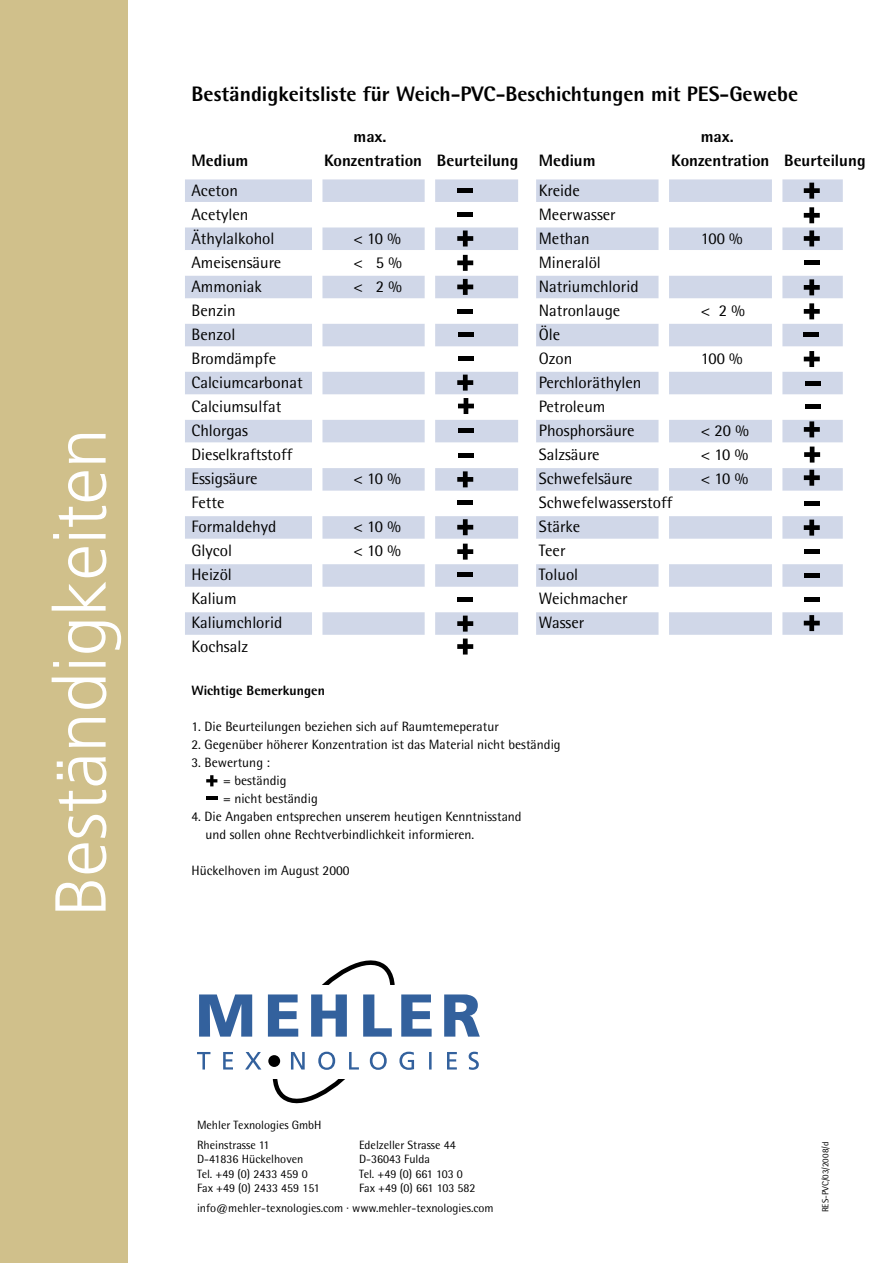
<style>
.page{position:relative;width:893px;height:1263px;background:#fff}
.page>*{position:absolute;margin:0;border:0;box-sizing:border-box;transform-origin:0 0}
.t1{font:300 72px "Frutiger LT";color:#fff}
.t2{font:800 21px "Agfa Rotis Semisans";color:#000}
.t3{font:16.5px/24px "Agfa Rotis Semisans";color:#000}
.t4{font:800 16.5px "Agfa Rotis Semisans";color:#000}
.t5{font:13.5px/18px "Agfa Rotis Semisans";color:#000}
.t6{font:800 13.5px "Agfa Rotis Semisans";color:#000}
.t7{font:12px/19.5px "Agfa Rotis Semisans";color:#000}
.t8{font:9px "Agfa Rotis Semisans";color:#000}
</style>
<div class="page">
<div style="left:185px;top:612px;width:658px;height:23px;background:#d0d7e8"></div>
<div style="left:185px;top:564px;width:658px;height:23px;background:#d0d7e8"></div>
<div style="left:185px;top:516px;width:658px;height:23px;background:#d0d7e8"></div>
<div style="left:185px;top:468px;width:658px;height:23px;background:#d0d7e8"></div>
<div style="left:185px;top:420px;width:658px;height:22px;background:#d0d7e8"></div>
<div style="left:185px;top:372px;width:658px;height:22px;background:#d0d7e8"></div>
<div style="left:185px;top:324px;width:658px;height:22px;background:#d0d7e8"></div>
<div style="left:185px;top:276px;width:658px;height:22px;background:#d0d7e8"></div>
<div style="left:185px;top:227px;width:658px;height:23px;background:#d0d7e8"></div>
<div style="left:185px;top:179px;width:658px;height:23px;background:#d0d7e8"></div>
<div style="left:0;top:0;width:127px;height:1263px;background:#d0c08b"></div>
<svg style="left:197px;top:960px;width:283px;height:144px"></svg>
<svg style="left:457px;top:255px;width:16px;height:16px"></svg>
<div style="left:457px;top:188px;width:16px;height:5px;background:#000"></div>
<svg style="left:804px;top:421px;width:16px;height:16px"></svg>
<svg style="left:457px;top:375px;width:16px;height:16px"></svg>
<svg style="left:804px;top:447px;width:16px;height:16px"></svg>
<svg style="left:457px;top:230px;width:16px;height:16px"></svg>
<svg style="left:804px;top:470px;width:16px;height:16px"></svg>
<svg style="left:458px;top:398px;width:16px;height:16px"></svg>
<svg style="left:804px;top:351px;width:16px;height:16px"></svg>
<svg style="left:457px;top:471px;width:16px;height:16px"></svg>
<div style="left:457px;top:212px;width:16px;height:5px;background:#000"></div>
<div style="left:804px;top:381px;width:16px;height:5px;background:#000"></div>
<div style="left:804px;top:404px;width:16px;height:5px;background:#000"></div>
<hr style="left:457px;top:309px;width:16px;height:4px;background:#000">
<svg style="left:457px;top:279px;width:16px;height:16px"></svg>
<svg style="left:206px;top:775px;width:11px;height:11px"></svg>
<hr style="left:207px;top:796px;width:11px;height:4px;background:#000">
<div style="left:425px;top:75px;width:10px;height:769px;background:#fff"></div>
<div style="left:658px;top:81px;width:11px;height:770px;background:#fff"></div>
<div style="left:312px;top:79px;width:10px;height:770px;background:#fff"></div>
<svg style="left:457px;top:519px;width:16px;height:16px"></svg>
<svg style="left:457px;top:544px;width:16px;height:16px"></svg>
<div style="left:458px;top:332px;width:16px;height:5px;background:#000"></div>
<div style="left:458px;top:356px;width:16px;height:5px;background:#000"></div>
<hr style="left:458px;top:428px;width:16px;height:4px;background:#000">
<hr style="left:458px;top:453px;width:16px;height:4px;background:#000">
<div style="left:457px;top:572px;width:16px;height:5px;background:#000"></div>
<div style="left:457px;top:597px;width:16px;height:5px;background:#000"></div>
<svg style="left:457px;top:616px;width:16px;height:16px"></svg>
<svg style="left:457px;top:638px;width:16px;height:16px"></svg>
<div style="left:457px;top:500px;width:16px;height:5px;background:#000"></div>
<svg style="left:804px;top:207px;width:16px;height:16px"></svg>
<svg style="left:804px;top:230px;width:16px;height:16px"></svg>
<div style="left:804px;top:260px;width:16px;height:5px;background:#000"></div>
<svg style="left:804px;top:279px;width:16px;height:16px"></svg>
<svg style="left:804px;top:303px;width:16px;height:16px"></svg>
<div style="left:803px;top:332px;width:16px;height:5px;background:#000"></div>
<svg style="left:804px;top:183px;width:16px;height:16px"></svg>
<svg style="left:804px;top:520px;width:16px;height:16px"></svg>
<hr style="left:804px;top:501px;width:16px;height:4px;background:#000">
<div style="left:804px;top:549px;width:16px;height:5px;background:#000"></div>
<svg style="left:804px;top:615px;width:16px;height:16px"></svg>
<div style="left:804px;top:573px;width:16px;height:5px;background:#000"></div>
<div style="left:804px;top:597px;width:16px;height:5px;background:#000"></div>
<div style="left:772px;top:77px;width:10px;height:770px;background:#fff"></div>
<div style="left:518px;top:77px;width:18px;height:770px;background:#fff"></div>
<h1 class="t1" style="left:40px;top:916px;width:490px;rotate:-90deg">Beständigkeiten</h1>
<p class="t2" style="left:191px;top:81px;width:608px">Beständigkeitsliste für Weich-PVC-Beschichtungen mit PES-Gewebe</p>
<p class="t4" style="left:353px;top:126px;width:35px">max.</p>
<p class="t4" style="left:191px;top:150px;width:58px">Medium</p>
<p class="t4" style="left:324px;top:150px;width:196px">Konzentration Beurteilung</p>
<p class="t3" style="left:191px;top:179px;width:85px">Aceton<br>Acetylen<br>Äthylalkohol</p>
<p class="t4" style="left:701px;top:126px;width:35px">max.</p>
<p class="t4" style="left:539px;top:150px;width:58px">Medium</p>
<p class="t4" style="left:671px;top:150px;width:196px">Konzentration Beurteilung</p>
<p class="t3" style="left:539px;top:178px;width:78px">Kreide<br>Meerwasser<br>Methan</p>
<p class="t3" style="left:701px;top:226px;width:43px">100 %</p>
<p class="t3" style="left:353px;top:227px;width:49px">&lt; 10 %</p>
<p class="t3" style="left:539px;top:250px;width:101px">Mineralöl<br>Natriumchlorid<br>Natronlauge</p>
<p class="t3" style="left:191px;top:251px;width:91px">Ameisensäure</p>
<p class="t3" style="left:353px;top:251px;width:50px">&lt; 5 %</p>
<p class="t3" style="left:191px;top:275px;width:72px">Ammoniak</p>
<p class="t3" style="left:353px;top:275px;width:50px">&lt; 2 %</p>
<p class="t3" style="left:191px;top:299px;width:113px">Benzin<br>Benzol<br>Bromdämpfe<br>Calciumcarbonat<br>Calciumsulfat<br>Chlorgas<br>Dieselkraftstoff<br>Essigsäure</p>
<p class="t3" style="left:701px;top:298px;width:46px">&lt; 2 %</p>
<p class="t3" style="left:539px;top:322px;width:35px">Öle<br>Ozon</p>
<p class="t3" style="left:701px;top:346px;width:43px">100 %</p>
<p class="t3" style="left:539px;top:370px;width:104px">Perchloräthylen<br>Petroleum<br>Phosphorsäure</p>
<p class="t3" style="left:701px;top:418px;width:50px">&lt; 20 %</p>
<p class="t3" style="left:539px;top:442px;width:62px">Salzsäure</p>
<p class="t3" style="left:701px;top:442px;width:49px">&lt; 10 %</p>
<p class="t3" style="left:539px;top:466px;width:95px">Schwefelsäure</p>
<p class="t3" style="left:701px;top:466px;width:49px">&lt; 10 %</p>
<p class="t3" style="left:539px;top:490px;width:135px">Schwefelwasserstoff<br>Stärke<br>Teer<br>Toluol<br>Weichmacher<br>Wasser</p>
<p class="t3" style="left:353px;top:467px;width:49px">&lt; 10 %</p>
<p class="t3" style="left:191px;top:491px;width:86px">Fette<br>Formaldehyd</p>
<p class="t3" style="left:353px;top:515px;width:49px">&lt; 10 %</p>
<p class="t3" style="left:191px;top:539px;width:42px">Glycol</p>
<p class="t3" style="left:353px;top:539px;width:49px">&lt; 10 %</p>
<p class="t3" style="left:191px;top:563px;width:92px">Heizöl<br>Kalium<br>Kaliumchlorid<br>Kochsalz</p>
<p class="t6" style="left:191px;top:681px;width:135px">Wichtige Bemerkungen</p>
<p class="t5" style="left:191px;top:717px;width:309px">1. Die Beurteilungen beziehen sich auf Raumtemeperatur</p>
<p class="t5" style="left:191px;top:735px;width:371px">2. Gegenüber höherer Konzentration ist das Material nicht beständig</p>
<p class="t5" style="left:223px;top:753px;width:96px;text-indent:-32px">3. Bewertung :<br>= beständig<br>= nicht beständig</p>
<p class="t5" style="left:206px;top:807px;width:318px;text-indent:-14px">4. Die Angaben entsprechen unserem heutigen Kenntnisstand und sollen ohne Rechtverbindlichkeit informieren.</p>
<p class="t5" style="left:191px;top:861px;width:160px">Hückelhoven im August 2000</p>
<p class="t7" style="left:197px;top:1115px;width:126px">Mehler Texnologies GmbH<br>Rheinstrasse 11</p>
<p class="t7" style="left:359px;top:1135px;width:98px">Edelzeller Strasse 44</p>
<p class="t7" style="left:197px;top:1149px;width:108px">D-41836 Hückelhoven</p>
<p class="t7" style="left:359px;top:1149px;width:72px">D-36043 Fulda</p>
<p class="t7" style="left:197px;top:1164px;width:112px">Tel. +49 (0) 2433 459 0</p>
<p class="t7" style="left:359px;top:1164px;width:105px">Tel. +49 (0) 661 103 0</p>
<p class="t7" style="left:197px;top:1178px;width:124px">Fax +49 (0) 2433 459 151</p>
<p class="t7" style="left:197px;top:1178px;width:298px;text-indent:162px">Fax +49 (0) 661 103 582 info@mehler-texnologies.com · www.mehler-texnologies.com</p>
<p class="t8" style="left:820px;top:1212px;width:72px;rotate:-90deg">RES-PVC/03/2008/d</p>
</div>
